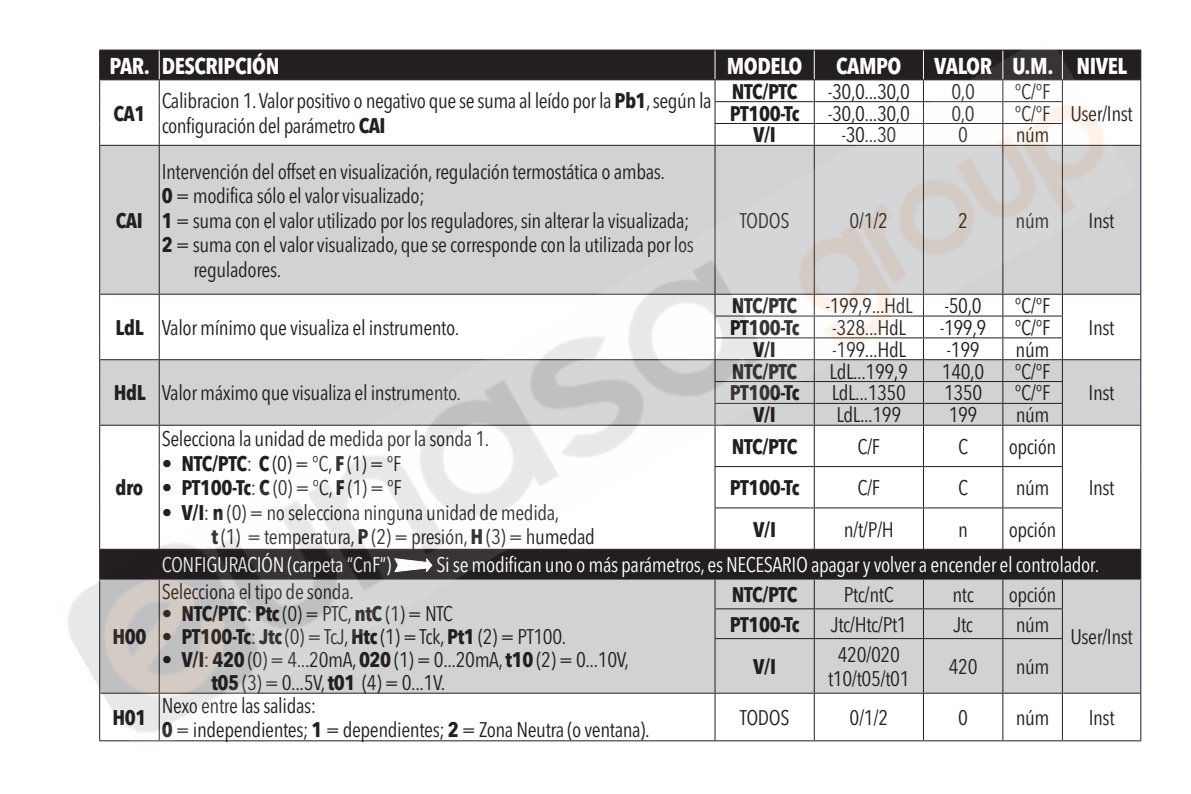
<style>
.page{position:relative;width:1191px;height:794px;background:#fff}
.page>*{position:absolute;margin:0;border:0;box-sizing:border-box;transform-origin:0 0}
.t1{font:700 condensed 22.75px "Avenir Next LT Pro";letter-spacing:-.02em;color:#fff}
.t2{font:condensed 21px/24.5px "Avenir Next LT Pro";letter-spacing:-.02em;color:#231f20}
.t3{font:700 condensed 21px "Avenir Next LT Pro";letter-spacing:-.025em;color:#231f20}
.t4{font:condensed 21px "Avenir Next LT Pro";letter-spacing:-.02em;color:#fff}
.s1{font-weight:700}
</style>
<div class="page">
<hr style="left:1062px;top:49px;width:79px;height:2px;background:#231f20">
<hr style="left:1062px;top:145px;width:79px;height:1px;background:#231f20">
<hr style="left:1140px;top:146px;width:1px;height:148px;background:#231f20">
<hr style="left:1062px;top:294px;width:79px;height:1px;background:#231f20">
<hr style="left:1062px;top:359px;width:79px;height:1px;background:#231f20">
<svg style="left:1140px;top:295px;width:1px;height:129px"></svg>
<hr style="left:1062px;top:424px;width:79px;height:2px;background:#231f20">
<hr style="left:1140px;top:426px;width:1px;height:40px;background:#231f20">
<hr style="left:1140px;top:466px;width:1px;height:42px;background:#231f20">
<hr style="left:1140px;top:508px;width:1px;height:41px;background:#231f20">
<hr style="left:1062px;top:548px;width:79px;height:2px;background:#231f20">
<hr style="left:1140px;top:638px;width:1px;height:55px;background:#231f20">
<hr style="left:1062px;top:692px;width:79px;height:2px;background:#231f20">
<hr style="left:1140px;top:693px;width:1px;height:47px;background:#231f20">
<hr style="left:1062px;top:740px;width:79px;height:1px;background:#231f20">
<img style="left:68px;top:49px;width:1067px;height:693px">
<p class="t1" style="left:110px;top:52px;width:171px">PAR. DESCRIPCIÓN</p>
<p class="t1" style="left:727px;top:52px;width:77px">MODELO</p>
<p class="t1" style="left:836px;top:52px;width:67px">CAMPO</p>
<p class="t1" style="left:934px;top:52px;width:194px">VALOR U.M. NIVEL</p>
<p class="t3" style="left:113px;top:100px;width:34px">CA1</p>
<p class="t3" style="left:732px;top:78px;width:67px">NTC/PTC</p>
<p class="t2" style="left:827px;top:79px;width:84px">-30,0...30,0</p>
<p class="t2" style="left:951px;top:79px;width:25px">0,0</p>
<p class="t2" style="left:1015px;top:79px;width:37px">°C/°F</p>
<p class="t3" style="left:730px;top:100px;width:71px">PT100-Tc</p>
<p class="t2" style="left:827px;top:101px;width:84px">-30,0...30,0</p>
<p class="t2" style="left:951px;top:101px;width:25px">0,0</p>
<p class="t2" style="left:1014px;top:101px;width:119px">°C/°F User/Inst</p>
<p class="t3" style="left:753px;top:122px;width:24px">V/I</p>
<p class="t2" style="left:841px;top:123px;width:56px">-30...30</p>
<p class="t2" style="left:958px;top:123px;width:11px">0</p>
<p class="t2" style="left:1015px;top:123px;width:35px">núm</p>
<p class="t2" style="left:162px;top:89px;width:551px">Calibracion 1. Valor positivo o negativo que se suma al leído por la <span class="s1">Pb1</span>, según la configuración del parámetro <span class="s1">CAI</span></p>
<p class="t3" style="left:116px;top:207px;width:29px">CAI</p>
<p class="t2" style="left:162px;top:159px;width:505px">Intervención del offset en visualización, regulación termostática o ambas.</p>
<p class="t2" style="left:162px;top:183px;width:265px"><span class="s1">0</span> = modifica sólo el valor visualizado;</p>
<p class="t2" style="left:162px;top:208px;width:529px"><span class="s1">1</span> = suma con el valor utilizado por los reguladores, sin alterar la visualizada;</p>
<p class="t2" style="left:162px;top:232px;width:534px"><span class="s1">2</span> = suma con el valor visualizado, que se corresponde con la utilizada por los</p>
<p class="t2" style="left:193px;top:257px;width:89px">reguladores.</p>
<p class="t2" style="left:116px;top:315px;width:345px"><span class="s1">LdL</span> Valor mínimo que visualiza el instrumento.</p>
<p class="t2" style="left:114px;top:381px;width:349px"><span class="s1">HdL</span> Valor máximo que visualiza el instrumento.</p>
<p class="t3" style="left:116px;top:475px;width:29px">dro</p>
<p class="t2" style="left:162px;top:426px;width:329px">Selecciona la unidad de medida por la sonda 1.</p>
<p class="t2" style="left:162px;top:451px;width:241px"><span class="s1">• NTC/PTC</span>: <span class="s1">C</span> (0) = °C, <span class="s1">F</span> (1) = °F</p>
<p class="t2" style="left:162px;top:475px;width:242px"><span class="s1">• PT100-Tc</span>: <span class="s1">C</span> (0) = °C, <span class="s1">F</span> (1) = °F</p>
<p class="t2" style="left:211px;top:500px;width:385px;text-indent:-50px"><span class="s1">• V/I</span>: <span class="s1">n</span> (0) = no selecciona ninguna unidad de medida,<br><span class="s1">t</span> (1) = temperatura, <span class="s1">P</span> (2) = presión, <span class="s1">H</span> (3) = humedad</p>
<p class="t2" style="left:740px;top:208px;width:51px">TODOS</p>
<p class="t2" style="left:849px;top:208px;width:40px">0/1/2</p>
<p class="t2" style="left:958px;top:208px;width:11px">2</p>
<p class="t2" style="left:1015px;top:208px;width:35px">núm</p>
<p class="t2" style="left:1088px;top:208px;width:27px">Inst</p>
<p class="t3" style="left:732px;top:293px;width:67px">NTC/PTC</p>
<p class="t2" style="left:825px;top:293px;width:89px">-199,9...HdL</p>
<p class="t2" style="left:944px;top:293px;width:39px">-50,0</p>
<p class="t2" style="left:1014px;top:293px;width:37px">°C/°F</p>
<p class="t3" style="left:730px;top:315px;width:71px">PT100-Tc</p>
<p class="t2" style="left:832px;top:315px;width:75px">-328...HdL</p>
<p class="t2" style="left:939px;top:315px;width:48px">-199,9</p>
<p class="t2" style="left:1014px;top:315px;width:37px">°C/°F</p>
<p class="t2" style="left:1088px;top:315px;width:27px">Inst</p>
<p class="t3" style="left:753px;top:336px;width:24px">V/I</p>
<p class="t2" style="left:832px;top:337px;width:75px">-199...HdL</p>
<p class="t2" style="left:946px;top:337px;width:35px">-199</p>
<p class="t2" style="left:1015px;top:337px;width:35px">núm</p>
<p class="t3" style="left:732px;top:358px;width:67px">NTC/PTC</p>
<p class="t2" style="left:829px;top:359px;width:80px">LdL...199,9</p>
<p class="t2" style="left:942px;top:359px;width:44px">140,0</p>
<p class="t2" style="left:1014px;top:359px;width:37px">°C/°F</p>
<p class="t3" style="left:730px;top:380px;width:71px">PT100-Tc</p>
<p class="t2" style="left:831px;top:381px;width:76px">LdL...1350</p>
<p class="t2" style="left:944px;top:381px;width:40px">1350</p>
<p class="t2" style="left:1014px;top:381px;width:37px">°C/°F</p>
<p class="t2" style="left:1088px;top:381px;width:27px">Inst</p>
<p class="t3" style="left:753px;top:402px;width:24px">V/I</p>
<p class="t2" style="left:836px;top:402px;width:66px">LdL...199</p>
<p class="t2" style="left:948px;top:402px;width:30px">199</p>
<p class="t2" style="left:1015px;top:402px;width:35px">núm</p>
<p class="t3" style="left:732px;top:433px;width:67px">NTC/PTC</p>
<p class="t2" style="left:857px;top:434px;width:24px">C/F</p>
<p class="t2" style="left:958px;top:434px;width:12px">C</p>
<p class="t2" style="left:1008px;top:434px;width:49px">opción</p>
<p class="t3" style="left:730px;top:475px;width:71px">PT100-Tc</p>
<p class="t2" style="left:857px;top:475px;width:24px">C/F</p>
<p class="t2" style="left:958px;top:475px;width:12px">C</p>
<p class="t2" style="left:1015px;top:475px;width:35px">núm</p>
<p class="t2" style="left:1088px;top:475px;width:27px">Inst</p>
<p class="t3" style="left:753px;top:516px;width:24px">V/I</p>
<p class="t2" style="left:843px;top:517px;width:52px">n/t/P/H</p>
<p class="t2" style="left:958px;top:517px;width:11px">n</p>
<p class="t2" style="left:1008px;top:517px;width:49px">opción</p>
<p class="t3" style="left:112px;top:624px;width:35px">H00</p>
<p class="t3" style="left:112px;top:704px;width:35px">H01</p>
<p class="t4" style="left:162px;top:552px;width:231px">CONFIGURACIÓN (carpeta “CnF”)</p>
<p class="t4" style="left:436px;top:552px;width:664px">Si se modifican uno o más parámetros, es NECESARIO apagar y volver a encender el controlador.</p>
<p class="t2" style="left:162px;top:579px;width:194px">Selecciona el tipo de sonda.</p>
<p class="t2" style="left:162px;top:601px;width:293px"><span class="s1">• NTC/PTC</span>: <span class="s1">Ptc</span> (0) = PTC, <span class="s1">ntC</span> (1) = NTC</p>
<p class="t2" style="left:162px;top:624px;width:406px"><span class="s1">• PT100-Tc</span>: <span class="s1">Jtc</span> (0) = TcJ, <span class="s1">Htc</span> (1) = Tck, <span class="s1">Pt1</span> (2) = PT100.</p>
<p class="t2" style="left:211px;top:648px;width:419px;line-height:22.8px;text-indent:-50px"><span class="s1">• V/I</span>: <span class="s1">420</span> (0) = 4...20mA, <span class="s1">020</span> (1) = 0...20mA, <span class="s1">t10</span> (2) = 0...10V, <span class="s1">t05</span> (3) = 0...5V, <span class="s1">t01</span> (4) = 0...1V.</p>
<p class="t2" style="left:162px;top:693px;width:489px">Nexo entre las salidas:<br><span class="s1">0</span> = independientes; <span class="s1">1</span> = dependientes; <span class="s1">2</span> = Zona Neutra (o ventana).</p>
<p class="t3" style="left:732px;top:581px;width:67px">NTC/PTC</p>
<p class="t2" style="left:844px;top:582px;width:51px">Ptc/ntC</p>
<p class="t2" style="left:952px;top:582px;width:23px">ntc</p>
<p class="t2" style="left:1008px;top:582px;width:49px">opción</p>
<p class="t3" style="left:730px;top:611px;width:71px">PT100-Tc</p>
<p class="t2" style="left:831px;top:612px;width:77px">Jtc/Htc/Pt1</p>
<p class="t2" style="left:953px;top:612px;width:21px">Jtc</p>
<p class="t2" style="left:1015px;top:612px;width:35px">núm</p>
<p class="t3" style="left:753px;top:653px;width:24px">V/I</p>
<p class="t2" style="left:828px;top:642px;width:83px;text-align:center">420/020 t10/t05/t01</p>
<p class="t2" style="left:948px;top:654px;width:30px">420</p>
<p class="t2" style="left:1015px;top:654px;width:35px">núm</p>
<p class="t2" style="left:1070px;top:624px;width:64px">User/Inst</p>
<p class="t2" style="left:740px;top:705px;width:51px">TODOS</p>
<p class="t2" style="left:849px;top:705px;width:40px">0/1/2</p>
<p class="t2" style="left:958px;top:705px;width:11px">0</p>
<p class="t2" style="left:1015px;top:705px;width:35px">núm</p>
<p class="t2" style="left:1088px;top:705px;width:27px">Inst</p>
</div>
